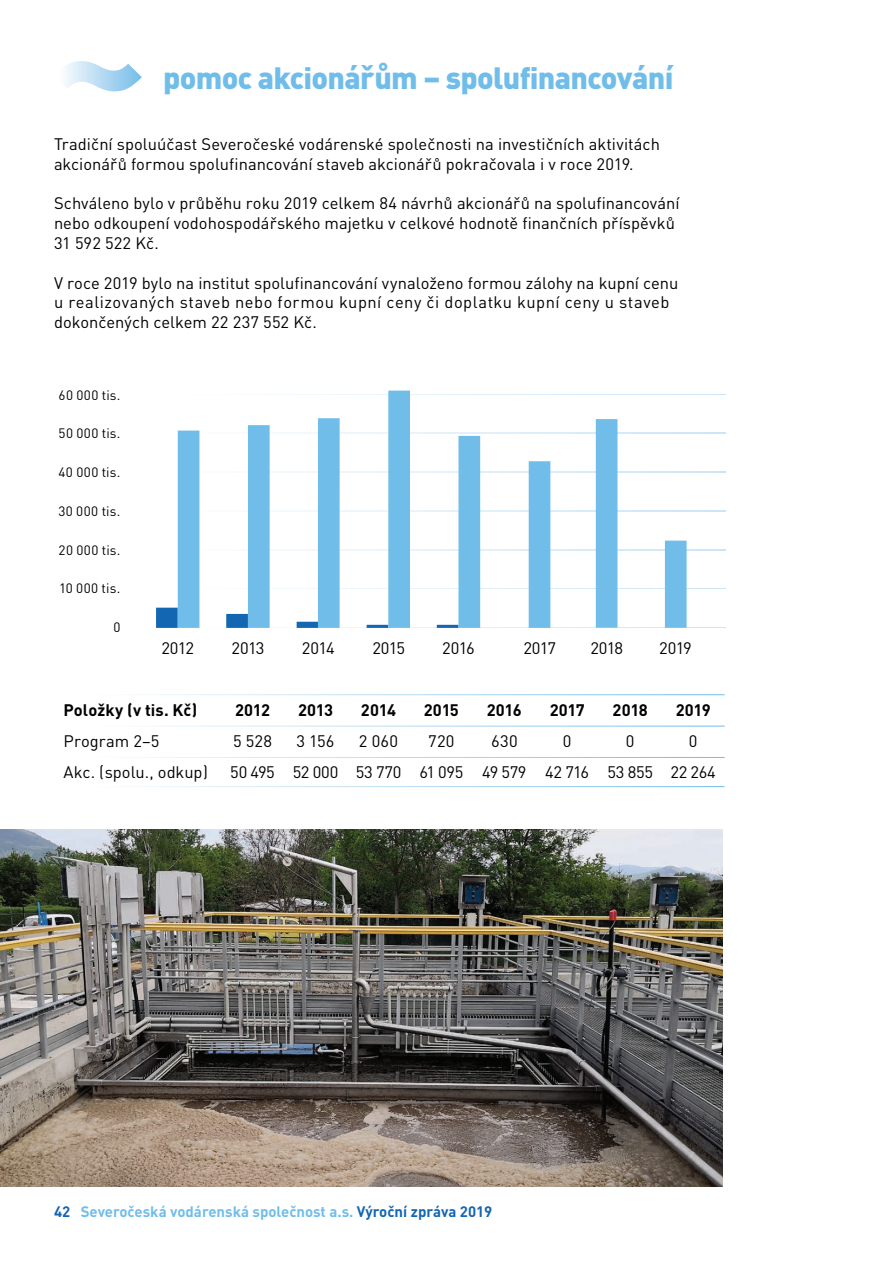
<style>
.page{position:relative;width:893px;height:1263px;background:#fff}
.page>*{position:absolute;margin:0;border:0;box-sizing:border-box;transform-origin:0 0}
.t1{font:900 30.45px "DINCE";letter-spacing:-.02em;color:#71bde9}
.t2{font:16.5px/19.8px "DINCE";color:#000}
.t3{font:700 16.5px "DINCE";letter-spacing:-.005em;color:#000}
.t4{font:16.5px "DINCE";letter-spacing:-.02em;color:#000}
.t5{font:700 15px "DINCE";color:#71bde9}
.t6{font:13.5px "DINCE";letter-spacing:.025em;color:#000}
.s1{color:#1366b1}
</style>
<div class="page">
<svg style="left:65px;top:61px;width:77px;height:30px"></svg>
<svg style="left:199px;top:627px;width:526px;height:1px"></svg>
<svg style="left:177px;top:588px;width:548px;height:1px"></svg>
<svg style="left:177px;top:549px;width:548px;height:1px"></svg>
<svg style="left:177px;top:510px;width:548px;height:1px"></svg>
<svg style="left:177px;top:472px;width:548px;height:1px"></svg>
<svg style="left:177px;top:433px;width:548px;height:1px"></svg>
<svg style="left:279px;top:394px;width:446px;height:1px"></svg>
<div style="left:297px;top:622px;width:21px;height:6px;background:#1366b1"></div>
<div style="left:226px;top:614px;width:22px;height:14px;background:#1366b1"></div>
<div style="left:156px;top:608px;width:22px;height:20px;background:#1366b1"></div>
<hr style="left:367px;top:625px;width:21px;height:3px;background:#1366b1">
<hr style="left:437px;top:625px;width:21px;height:3px;background:#1366b1">
<div style="left:318px;top:418px;width:22px;height:210px;background:#71bde9"></div>
<div style="left:248px;top:425px;width:22px;height:203px;background:#71bde9"></div>
<div style="left:178px;top:431px;width:21px;height:197px;background:#71bde9"></div>
<div style="left:529px;top:461px;width:21px;height:167px;background:#71bde9"></div>
<div style="left:388px;top:391px;width:22px;height:237px;background:#71bde9"></div>
<div style="left:458px;top:436px;width:22px;height:192px;background:#71bde9"></div>
<div style="left:596px;top:419px;width:21px;height:209px;background:#71bde9"></div>
<div style="left:665px;top:541px;width:22px;height:87px;background:#71bde9"></div>
<img style="left:0;top:829px;width:723px;height:357px">
<h1 class="t1" style="left:163px;top:57px;width:512px">pomoc akcionářům – spolufinancování</h1>
<p class="t2" style="left:54px;top:134px;width:607px">Tradiční spoluúčast Severočeské vodárenské společnosti na investičních aktivitách akcionářů formou spolufinancování staveb akcionářů pokračovala i v roce 2019.</p>
<p class="t2" style="left:54px;top:194px;width:627px">Schváleno bylo v průběhu roku 2019 celkem 84 návrhů akcionářů na spolufinancování nebo odkoupení vodohospodářského majetku v celkové hodnotě finančních příspěvků<br>31 592 522 Kč.</p>
<p class="t2" style="left:54px;top:273px;width:626px">V roce 2019 bylo na institut spolufinancování vynaloženo formou zálohy na kupní cenu u realizovaných staveb nebo formou kupní ceny či doplatku kupní ceny u staveb dokončených celkem 22 237 552 Kč.</p>
<p class="t6" style="left:59px;top:387px;width:64px">60 000 tis.</p>
<p class="t6" style="left:59px;top:426px;width:64px">50 000 tis.</p>
<p class="t6" style="left:58px;top:464px;width:64px">40 000 tis.</p>
<p class="t6" style="left:58px;top:503px;width:64px">30 000 tis.</p>
<p class="t6" style="left:59px;top:542px;width:64px">20 000 tis.</p>
<p class="t6" style="left:59px;top:581px;width:63px">10 000 tis.</p>
<p class="t6" style="left:113px;top:620px;width:9px">0</p>
<p class="t2" style="left:161px;top:638px;width:34px">2012</p>
<p class="t2" style="left:231px;top:638px;width:34px">2013</p>
<p class="t2" style="left:302px;top:638px;width:34px">2014</p>
<p class="t2" style="left:372px;top:638px;width:34px">2015</p>
<p class="t2" style="left:442px;top:638px;width:34px">2016</p>
<p class="t2" style="left:523px;top:638px;width:34px">2017</p>
<p class="t2" style="left:590px;top:638px;width:34px">2018</p>
<p class="t2" style="left:659px;top:638px;width:34px">2019</p>
<p class="t3" style="left:63px;top:700px;width:135px">Položky (v tis. Kč)</p>
<p class="t3" style="left:235px;top:700px;width:36px">2012</p>
<p class="t3" style="left:298px;top:700px;width:37px">2013</p>
<p class="t3" style="left:361px;top:700px;width:37px">2014</p>
<p class="t3" style="left:424px;top:700px;width:37px">2015</p>
<p class="t3" style="left:487px;top:700px;width:36px">2016</p>
<p class="t3" style="left:550px;top:700px;width:36px">2017</p>
<p class="t3" style="left:613px;top:700px;width:37px">2018</p>
<p class="t3" style="left:676px;top:700px;width:36px">2019</p>
<p class="t2" style="left:63px;top:731px;width:97px">Program 2–5</p>
<p class="t2" style="left:233px;top:731px;width:40px">5 528</p>
<p class="t2" style="left:296px;top:731px;width:40px">3 156</p>
<p class="t2" style="left:359px;top:731px;width:41px">2 060</p>
<p class="t2" style="left:428px;top:731px;width:28px">720</p>
<p class="t2" style="left:491px;top:731px;width:28px">630</p>
<p class="t2" style="left:563px;top:731px;width:10px">0</p>
<p class="t2" style="left:626px;top:731px;width:10px">0</p>
<p class="t2" style="left:689px;top:731px;width:10px">0</p>
<p class="t2" style="left:63px;top:763px;width:146px">Akc. (spolu., odkup)</p>
<p class="t4" style="left:230px;top:763px;width:487px">50 495 52 000 53 770 61 095 49 579 42 716 53 855 22 264</p>
<p class="t5" style="left:54px;top:1203px;width:440px"><span class="s1">42</span> Severočeská vodárenská společnost a.s. <span class="s1">Výroční zpráva 2019</span></p>
</div>
